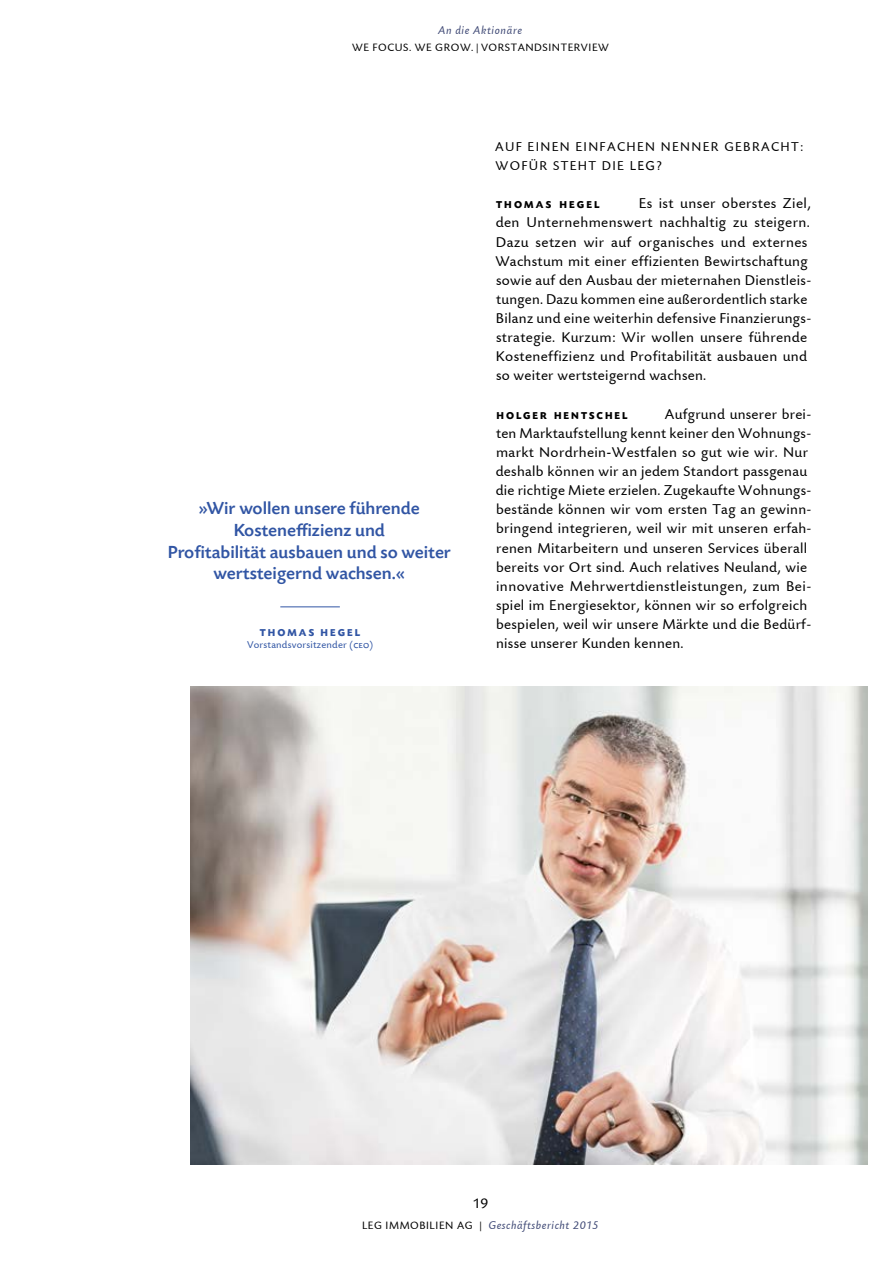
<style>
.page{position:relative;width:893px;height:1263px;background:#fff}
.page>*{position:absolute;margin:0;border:0;box-sizing:border-box;transform-origin:0 0}
.t1{font:500 18px/21.6px "Today SB";color:#3155a4;text-align:center}
.t2{font:15px/19.2px "Today SB";letter-spacing:.02em;color:#000}
.t3{font:13.5px/19.2px "Today SB";letter-spacing:.1em;color:#000}
.t4{font:italic 12px "Today SB";letter-spacing:.045em;color:#3f4975}
.t5{font:11.25px "Today SB";letter-spacing:.05em;color:#000}
.t6{font:10.5px/12.6px "Today SB";letter-spacing:.02em;color:#3155a4;text-align:center}
.t7{font:700 10.5px "Today SB";letter-spacing:.195em;color:#000}
.s1{font-weight:700}
.s2{font-family:"Today SB Regular SC"}
.s3{font-style:normal;font-size:11.25px;color:#000}
</style>
<div class="page">
<img style="left:190px;top:686px;width:677px;height:478px">
<hr style="left:280px;top:606px;width:60px;height:1px;background:#3155a4">
<p class="t4" style="left:439px;top:23px;width:85px">An die Aktionäre</p>
<p class="t5" style="left:352px;top:41px;width:258px">WE FOCUS. WE GROW. | VORSTANDSINTERVIEW</p>
<p class="t1" style="left:168px;top:498px;width:285px">»Wir wollen unsere führende<br>Kosteneffizienz und<br>Profitabilität ausbauen und so weiter wertsteigernd wachsen.«</p>
<p class="t6" style="left:247px;top:626px;width:128px"><span class="s1">THOMAS HEGEL<br></span>Vorstandsvorsitzender (<span class="s2">ceo)</span></p>
<p class="t3" style="left:495px;top:137px;width:310px">AUF EINEN EINFACHEN NENNER GEBRACHT:<br>WOFÜR STEHT DIE <span class="s2">LEG</span>?</p>
<p class="t7" style="left:496px;top:199px;width:105px">THOMAS HEGEL</p>
<p class="t2" style="left:495px;top:194px;width:317px;text-indent:144px">Es ist unser oberstes Ziel, den Unternehmenswert nachhaltig zu steigern.<br>Dazu setzen wir auf organisches und externes Wachstum mit einer effizienten Bewirtschaftung sowie auf den Ausbau der mieternahen Dienstleis&shy;tungen. Dazu kommen eine außerordentlich starke Bilanz und eine weiterhin defensive Finanzierungs&shy;strategie. Kurzum: Wir wollen unsere führende Kosteneffizienz und Profitabilität ausbauen und so weiter wertsteigernd wachsen.</p>
<p class="t7" style="left:497px;top:410px;width:133px">HOLGER HENTSCHEL</p>
<p class="t2" style="left:496px;top:405px;width:317px;text-indent:169px">Aufgrund unserer brei&shy;ten Marktaufstellung kennt keiner den Wohnungs&shy;markt Nordrhein<span class="s2">-</span>Westfalen so gut wie wir. Nur deshalb können wir an jedem Standort passgenau die richtige Miete erzielen. Zugekaufte Wohnungs&shy;bestände können wir vom ersten Tag an gewinn&shy;bringend integrieren, weil wir mit unseren erfah&shy;renen Mitarbeitern und unseren Services überall bereits vor Ort sind. Auch relatives Neuland, wie innovative Mehrwertdienstleistungen, zum Bei&shy;spiel im Energiesektor, können wir so erfolgreich bespielen, weil wir unsere Märkte und die Bedürf&shy;nisse unserer Kunden kennen.</p>
<p class="t2" style="left:473px;top:1194px;width:17px">19</p>
<p class="t4" style="left:362px;top:1219px;width:238px"><span class="s3">LEG IMMOBILIEN AG |</span> Geschäftsbericht 2015</p>
</div>
